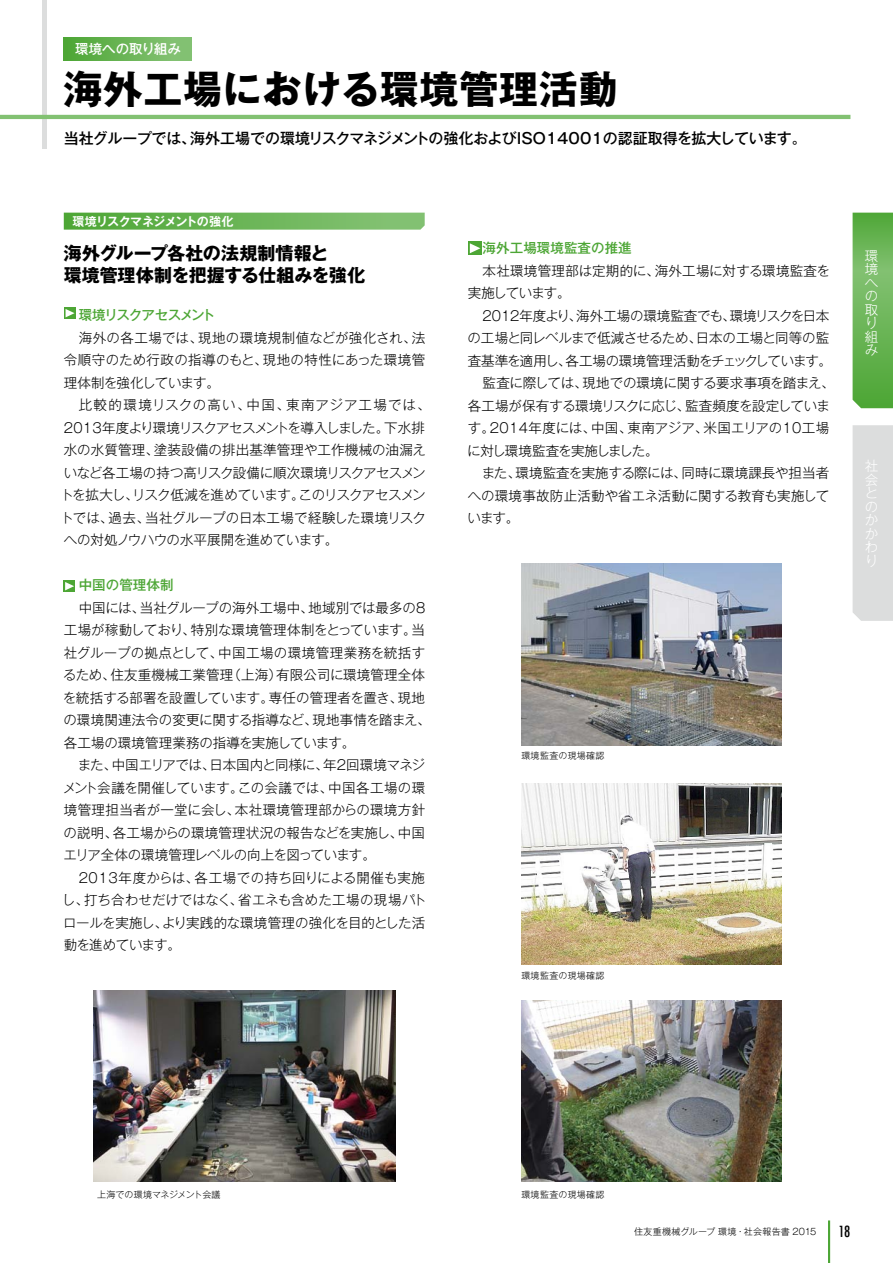
<style>
.page{position:relative;width:893px;height:1263px;background:#fff}
.page>*{position:absolute;margin:0;border:0;box-sizing:border-box;transform-origin:0 0}
.t1{font:700 39px "Gothic MB101 Pr 5";letter-spacing:.02em;color:#000}
.t2{font:700 18px/22.5px "Gothic MB101 Pr 5";letter-spacing:-.005em;color:#000}
.t3{font:500 15px "Gothic MB101 Pr 5";letter-spacing:-.005em;color:#000}
.t4{font:500 condensed 15px "Futura";color:#000}
.t5{font:300 13.5px/22.5px "Gothic MB101 Pr 5";letter-spacing:-.005em;color:#000;text-align:justify}
.t6{font:300 13.5px "Gothic MB101 Pr 5";letter-spacing:-.025em;color:#000}
.t7{font:300 13.5px/22.5px "Gothic MB101 Pr 5";letter-spacing:.02em;color:#000}
.t8{font:300 13.5px "Gothic MB101 Pr 5";letter-spacing:.03em;color:#000}
.t9{font:500 13.5px "Gothic MB101 Pr 5";letter-spacing:.005em;color:#4da635}
.t10{font:300 13.5px/13.5px "Gothic MB101 Pr 5";color:#fff}
.t11{font:300 13.5px "Gothic MB101 Pr 5";letter-spacing:-.05em;color:#000}
.t12{font:500 13.5px "Gothic MB101 Pr 5";letter-spacing:-.08em;color:#4da635}
.t13{font:500 13.5px "Gothic MB101 Pr 5";color:#fff}
.t14{font:700 12px "Gothic MB101 Pr 5 De";letter-spacing:-.04em;color:#fff}
.t15{font:300 9px "Gothic MB101 Pr 5";letter-spacing:.025em;color:#000}
.t16{font:300 9px "Gothic MB101 Pr 5";letter-spacing:-.005em;color:#000}
</style>
<div class="page">
<img style="left:94px;top:990px;width:301px;height:192px">
<img style="left:521px;top:783px;width:260px;height:182px">
<img style="left:521px;top:1000px;width:260px;height:182px">
<img style="left:521px;top:564px;width:260px;height:181px">
<svg style="left:853px;top:213px;width:40px;height:195px;background:#68b353"></svg>
<div style="left:853px;top:425px;width:40px;height:196px;background:#dcdddd"></div>
<div style="left:64px;top:37px;width:128px;height:24px;background:linear-gradient(to right,#4da635,#88c479)"></div>
<hr style="left:43px;top:0;width:4px;height:149px;background:#dcdddd">
<hr style="left:0;top:115px;width:850px;height:4px;background:#82c172">
<svg style="left:64px;top:213px;width:361px;height:17px;background:#6db65a"></svg>
<div style="left:63px;top:580px;width:12px;height:12px;background:#4da635"></div>
<svg style="left:65px;top:582px;width:9px;height:8px"></svg>
<svg style="left:468px;top:241px;width:13px;height:14px"></svg>
<svg style="left:470px;top:243px;width:10px;height:10px"></svg>
<svg style="left:64px;top:307px;width:11px;height:12px"></svg>
<svg style="left:66px;top:309px;width:9px;height:8px"></svg>
<hr style="left:828px;top:1220px;width:2px;height:43px;background:#4da635">
<p class="t13" style="left:75px;top:38px;width:107px">環境への取り組み</p>
<h1 class="t1" style="left:64px;top:57px;width:555px">海外工場における環境管理活動</h1>
<p class="t3" style="left:64px;top:126px;width:745px">当社グループでは、海外工場での環境リスクマネジメントの強化およびISO14001の認証取得を拡大しています。</p>
<p class="t14" style="left:72px;top:211px;width:162px">環境リスクマネジメントの強化</p>
<h2 class="t2" style="left:64px;top:240px;width:303px">海外グループ各社の法規制情報と<br>環境管理体制を把握する仕組みを強化</h2>
<p class="t12" style="left:79px;top:304px;width:138px">環境リスクアセスメント</p>
<p class="t5" style="left:64px;top:325px;width:363px;text-indent:15px">海外の各工場では、現地の環境規制値などが強化され、法令順守のため行政の指導のもと、現地の特性にあった環境管理体制を強化しています。</p>
<p class="t5" style="left:61px;top:392px;width:371px;text-align:left;text-indent:18px">比較的環境リスクの高い、中国、東南アジア工場では、<br>2013年度より環境リスクアセスメントを導入しました。下水排水の水質管理、塗装設備の排出基準管理や工作機械の油漏えいなど各工場の持つ高リスク設備に順次環境リスクアセスメントを拡大し、リスク低減を進めています。このリスクアセスメントでは、過去、当社グループの日本工場で経験した環境リスクへの対処ノウハウの水平展開を進めています。</p>
<p class="t9" style="left:79px;top:574px;width:96px">中国の管理体制</p>
<p class="t5" style="left:63px;top:595px;width:369px;text-align:left;text-indent:16px">中国には、当社グループの海外工場中、地域別では最多の8工場が稼動しており、特別な環境管理体制をとっています。当社グループの拠点として、中国工場の環境管理業務を統括するため、住友重機械工業管理（上海）有限公司に環境管理全体を統括する部署を設置しています。専任の管理者を置き、現地の環境関連法令の変更に関する指導など、現地事情を踏まえ、各工場の環境管理業務の指導を実施しています。</p>
<p class="t5" style="left:63px;top:753px;width:364px;text-indent:15px">また、中国エリアでは、日本国内と同様に、年2回環境マネジメント会議を開催しています。この会議では、中国各工場の環境管理担当者が一堂に会し、本社環境管理部からの環境方針の説明、各工場からの環境管理状況の報告などを実施し、中国エリア全体の環境管理レベルの向上を図っています。</p>
<p class="t5" style="left:62px;top:865px;width:366px;text-indent:17px">2013年度からは、各工場での持ち回りによる開催も実施し、打ち合わせだけではなく、省エネも含めた工場の現場パトロールを実施し、より実践的な環境管理の強化を目的とした活動を進めています。</p>
<p class="t9" style="left:483px;top:237px;width:151px">海外工場環境監査の推進</p>
<p class="t7" style="left:468px;top:258px;width:364px;text-indent:15px">本社環境管理部は定期的に、海外工場に対する環境監査を実施しています。</p>
<p class="t5" style="left:483px;top:303px;width:348px">2012年度より、海外工場の環境監査でも、環境リスクを日本</p>
<p class="t6" style="left:467px;top:327px;width:363px">の工場と同レベルまで低減させるため、日本の工場と同等の監</p>
<p class="t6" style="left:468px;top:349px;width:366px">査基準を適用し、各工場の環境管理活動をチェックしています。</p>
<p class="t5" style="left:483px;top:371px;width:353px">監査に際しては、現地での環境に関する要求事項を踏まえ、</p>
<p class="t5" style="left:468px;top:393px;width:364px">各工場が保有する環境リスクに応じ、監査頻度を設定していま</p>
<p class="t8" style="left:468px;top:417px;width:363px">す。2014年度には、中国、東南アジア、米国エリアの10工場</p>
<p class="t11" style="left:467px;top:439px;width:193px">に対し環境監査を実施しました。</p>
<p class="t5" style="left:482px;top:461px;width:349px">また、環境監査を実施する際には、同時に環境課長や担当者</p>
<p class="t5" style="left:468px;top:483px;width:363px">への環境事故防止活動や省エネ活動に関する教育も実施して</p>
<p class="t5" style="left:468px;top:506px;width:53px">います。</p>
<p class="t15" style="left:521px;top:748px;width:85px">環境監査の現場確認</p>
<p class="t15" style="left:521px;top:968px;width:85px">環境監査の現場確認</p>
<p class="t10" style="left:865px;top:247px;width:15px">環境への取り組み</p>
<p class="t10" style="left:865px;top:458px;width:14px;text-align:justify">社会とのかかわり</p>
<p class="t16" style="left:97px;top:1187px;width:125px">上海での環境マネジメント会議</p>
<p class="t15" style="left:521px;top:1187px;width:85px">環境監査の現場確認</p>
<p class="t15" style="left:634px;top:1223px;width:184px">住友重機械グループ 環境・社会報告書 2015</p>
<p class="t4" style="left:839px;top:1221px;width:13px">18</p>
</div>
